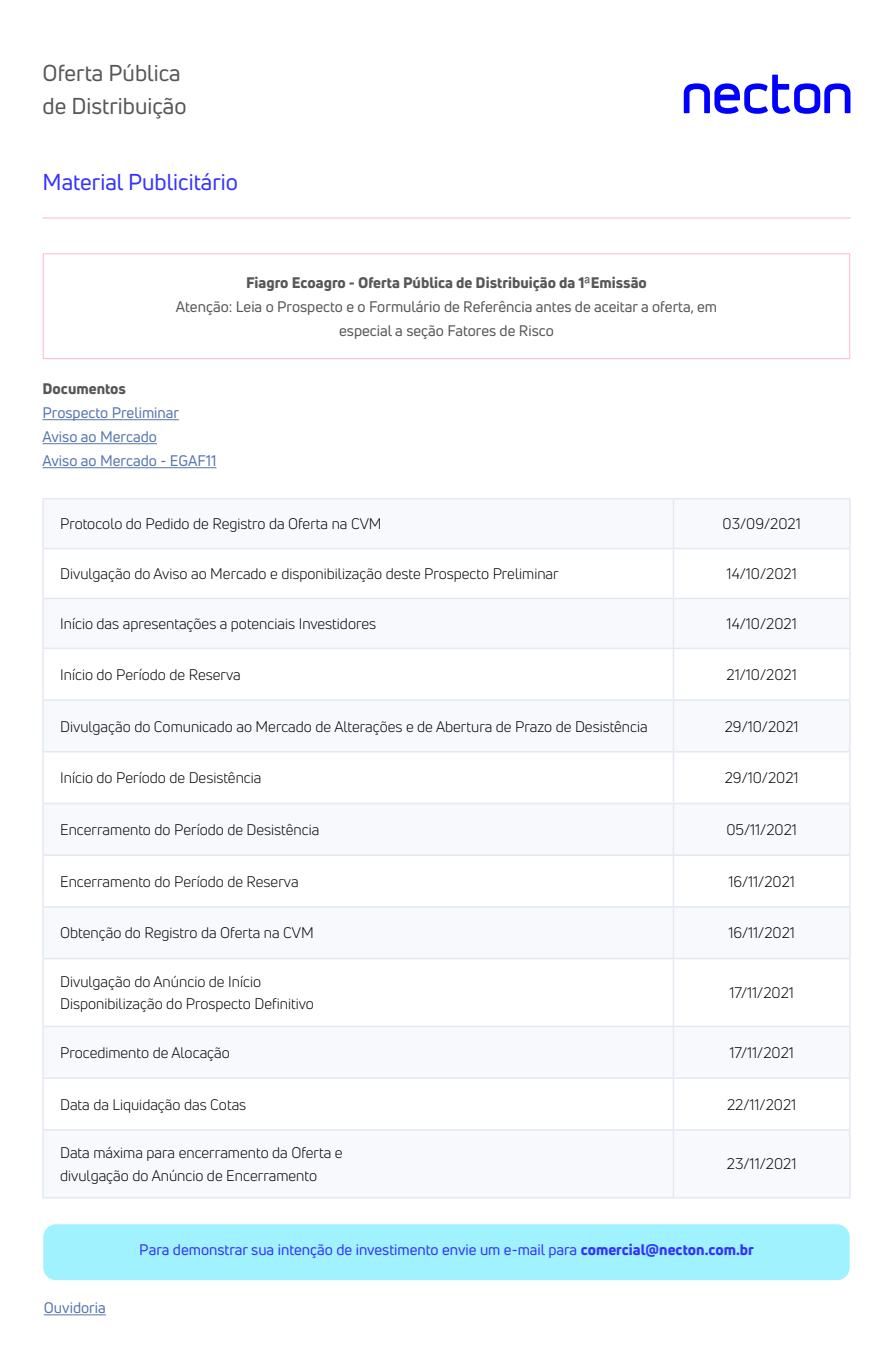
<style>
.page{position:relative;width:893px;height:1361px;background:#fff}
.page>*{position:absolute;margin:0;border:0;box-sizing:border-box;transform-origin:0 0}
.t1{font:22.5px/33px "Uni Neue";color:#575756}
.t2{font:22.5px "Uni Neue";color:#33f}
.t3{font:15px/22.5px "Uni Neue";color:#000}
.t4{font:15px/24px "Uni Neue";color:#575756;text-align:center}
.t5{font:15px "Uni Neue";color:#33f}
.t6{font:15px/24px "Uni Neue";color:#5576af}
.t7{font:800 15px "Uni Neue";color:#575756}
.s1{font-weight:800}
</style>
<div class="page">
<div style="left:43px;top:1224px;width:807px;height:56px;background:#a1f2ff;border-radius:13px"></div>
<svg style="left:684px;top:75px;width:166px;height:39px"></svg>
<hr style="left:44px;top:1314px;width:62px;height:1px;background:#5576af">
<hr style="left:43px;top:419px;width:136px;height:1px;background:#5576af">
<hr style="left:43px;top:443px;width:114px;height:1px;background:#5576af">
<hr style="left:43px;top:467px;width:173px;height:1px;background:#5576af">
<hr style="left:43px;top:218px;width:807px;height:1px;background:#ffb5db">
<div style="left:43px;top:253px;width:807px;height:106px;border:1px solid #ffb5db"></div>
<svg style="left:44px;top:499px;width:805px;height:698px"></svg>
<hr style="left:42px;top:498px;width:631px;height:1px;background:#e3e8f2">
<hr style="left:42px;top:499px;width:2px;height:49px;background:#e3e8f2">
<hr style="left:673px;top:498px;width:178px;height:1px;background:#e3e8f2">
<hr style="left:673px;top:499px;width:1px;height:49px;background:#e3e8f2">
<hr style="left:849px;top:499px;width:2px;height:49px;background:#e3e8f2">
<hr style="left:42px;top:548px;width:631px;height:1px;background:#e3e8f2">
<hr style="left:42px;top:549px;width:2px;height:49px;background:#e3e8f2">
<hr style="left:673px;top:548px;width:178px;height:1px;background:#e3e8f2">
<hr style="left:673px;top:549px;width:1px;height:49px;background:#e3e8f2">
<hr style="left:849px;top:549px;width:2px;height:49px;background:#e3e8f2">
<hr style="left:42px;top:598px;width:631px;height:1px;background:#e3e8f2">
<hr style="left:42px;top:599px;width:2px;height:48px;background:#e3e8f2">
<hr style="left:673px;top:598px;width:178px;height:1px;background:#e3e8f2">
<hr style="left:673px;top:599px;width:1px;height:48px;background:#e3e8f2">
<hr style="left:849px;top:599px;width:2px;height:48px;background:#e3e8f2">
<hr style="left:42px;top:647px;width:631px;height:2px;background:#e3e8f2">
<hr style="left:42px;top:649px;width:2px;height:50px;background:#e3e8f2">
<hr style="left:673px;top:647px;width:178px;height:2px;background:#e3e8f2">
<hr style="left:673px;top:649px;width:1px;height:50px;background:#e3e8f2">
<hr style="left:849px;top:649px;width:2px;height:50px;background:#e3e8f2">
<hr style="left:42px;top:752px;width:2px;height:51px;background:#e3e8f2">
<hr style="left:673px;top:752px;width:1px;height:51px;background:#e3e8f2">
<hr style="left:849px;top:752px;width:2px;height:51px;background:#e3e8f2">
<hr style="left:42px;top:699px;width:631px;height:2px;background:#e3e8f2">
<hr style="left:42px;top:701px;width:2px;height:50px;background:#e3e8f2">
<hr style="left:42px;top:751px;width:631px;height:1px;background:#e3e8f2">
<hr style="left:673px;top:699px;width:178px;height:2px;background:#e3e8f2">
<hr style="left:673px;top:701px;width:1px;height:50px;background:#e3e8f2">
<hr style="left:849px;top:701px;width:2px;height:50px;background:#e3e8f2">
<hr style="left:673px;top:751px;width:178px;height:1px;background:#e3e8f2">
<hr style="left:42px;top:803px;width:631px;height:1px;background:#e3e8f2">
<hr style="left:42px;top:804px;width:2px;height:50px;background:#e3e8f2">
<hr style="left:673px;top:803px;width:178px;height:1px;background:#e3e8f2">
<hr style="left:673px;top:804px;width:1px;height:50px;background:#e3e8f2">
<hr style="left:849px;top:804px;width:2px;height:50px;background:#e3e8f2">
<hr style="left:42px;top:907px;width:2px;height:51px;background:#e3e8f2">
<hr style="left:673px;top:907px;width:1px;height:51px;background:#e3e8f2">
<hr style="left:849px;top:907px;width:2px;height:51px;background:#e3e8f2">
<hr style="left:42px;top:1027px;width:2px;height:50px;background:#e3e8f2">
<hr style="left:673px;top:1027px;width:1px;height:50px;background:#e3e8f2">
<hr style="left:849px;top:1027px;width:2px;height:50px;background:#e3e8f2">
<hr style="left:42px;top:1130px;width:2px;height:67px;background:#e3e8f2">
<hr style="left:42px;top:1197px;width:631px;height:1px;background:#e3e8f2">
<hr style="left:673px;top:1130px;width:1px;height:67px;background:#e3e8f2">
<hr style="left:849px;top:1130px;width:2px;height:67px;background:#e3e8f2">
<hr style="left:673px;top:1197px;width:178px;height:1px;background:#e3e8f2">
<hr style="left:42px;top:854px;width:631px;height:2px;background:#e3e8f2">
<hr style="left:42px;top:856px;width:2px;height:50px;background:#e3e8f2">
<hr style="left:42px;top:906px;width:631px;height:1px;background:#e3e8f2">
<hr style="left:673px;top:854px;width:178px;height:2px;background:#e3e8f2">
<hr style="left:673px;top:856px;width:1px;height:50px;background:#e3e8f2">
<hr style="left:849px;top:856px;width:2px;height:50px;background:#e3e8f2">
<hr style="left:673px;top:906px;width:178px;height:1px;background:#e3e8f2">
<hr style="left:42px;top:958px;width:631px;height:1px;background:#e3e8f2">
<hr style="left:42px;top:959px;width:2px;height:66px;background:#e3e8f2">
<hr style="left:42px;top:1025px;width:631px;height:2px;background:#e3e8f2">
<hr style="left:673px;top:958px;width:178px;height:1px;background:#e3e8f2">
<hr style="left:673px;top:959px;width:1px;height:66px;background:#e3e8f2">
<hr style="left:849px;top:959px;width:2px;height:66px;background:#e3e8f2">
<hr style="left:673px;top:1025px;width:178px;height:2px;background:#e3e8f2">
<hr style="left:42px;top:1077px;width:631px;height:2px;background:#e3e8f2">
<hr style="left:42px;top:1079px;width:2px;height:50px;background:#e3e8f2">
<hr style="left:42px;top:1129px;width:631px;height:1px;background:#e3e8f2">
<hr style="left:673px;top:1077px;width:178px;height:2px;background:#e3e8f2">
<hr style="left:673px;top:1079px;width:1px;height:50px;background:#e3e8f2">
<hr style="left:849px;top:1079px;width:2px;height:50px;background:#e3e8f2">
<hr style="left:673px;top:1129px;width:178px;height:1px;background:#e3e8f2">
<h1 class="t1" style="left:43px;top:56px;width:146px">Oferta Pública de Distribuição</h1>
<h1 class="t2" style="left:43px;top:168px;width:197px">Material Publicitário</h1>
<p class="t7" style="left:246px;top:272px;width:402px">Fiagro Ecoagro - Oferta Pública de Distribuição da 1ª Emissão</p>
<p class="t4" style="left:176px;top:294px;width:543px">Atenção: Leia o Prospecto e o Formulário de Referência antes de aceitar a oferta, em especial a seção Fatores de Risco</p>
<p class="t7" style="left:43px;top:378px;width:85px">Documentos</p>
<p class="t6" style="left:43px;top:400px;width:175px">Prospecto Preliminar<br>Aviso ao Mercado<br>Aviso ao Mercado - EGAF11</p>
<p class="t3" style="left:60px;top:512px;width:323px">Protocolo do Pedido de Registro da Oferta na CVM</p>
<p class="t3" style="left:723px;top:512px;width:80px">03/09/2021</p>
<p class="t3" style="left:60px;top:562px;width:500px">Divulgação do Aviso ao Mercado e disponibilização deste Prospecto Preliminar</p>
<p class="t3" style="left:727px;top:562px;width:72px">14/10/2021</p>
<p class="t3" style="left:60px;top:612px;width:317px">Início das apresentações a potenciais Investidores</p>
<p class="t3" style="left:727px;top:612px;width:72px">14/10/2021</p>
<p class="t3" style="left:60px;top:663px;width:182px">Início do Período de Reserva</p>
<p class="t3" style="left:727px;top:663px;width:72px">21/10/2021</p>
<p class="t3" style="left:60px;top:715px;width:589px">Divulgação do Comunicado ao Mercado de Alterações e de Abertura de Prazo de Desistência</p>
<p class="t3" style="left:725px;top:715px;width:75px">29/10/2021</p>
<p class="t3" style="left:60px;top:766px;width:203px">Início do Período de Desistência</p>
<p class="t3" style="left:725px;top:766px;width:75px">29/10/2021</p>
<p class="t3" style="left:60px;top:818px;width:261px">Encerramento do Período de Desistência</p>
<p class="t3" style="left:726px;top:818px;width:72px">05/11/2021</p>
<p class="t3" style="left:60px;top:870px;width:240px">Encerramento do Período de Reserva</p>
<p class="t3" style="left:728px;top:870px;width:68px">16/11/2021</p>
<p class="t3" style="left:60px;top:921px;width:255px">Obtenção do Registro da Oferta na CVM</p>
<p class="t3" style="left:728px;top:921px;width:68px">16/11/2021</p>
<p class="t3" style="left:60px;top:970px;width:255px">Divulgação do Anúncio de Início<br>Disponibilização do Prospecto Definitivo</p>
<p class="t3" style="left:729px;top:981px;width:66px">17/11/2021</p>
<p class="t3" style="left:60px;top:1041px;width:171px">Procedimento de Alocação</p>
<p class="t3" style="left:729px;top:1041px;width:66px">17/11/2021</p>
<p class="t3" style="left:60px;top:1093px;width:188px">Data da Liquidação das Cotas</p>
<p class="t3" style="left:727px;top:1093px;width:71px">22/11/2021</p>
<p class="t3" style="left:60px;top:1141px;width:284px">Data máxima para encerramento da Oferta e divulgação do Anúncio de Encerramento</p>
<p class="t3" style="left:727px;top:1152px;width:71px">23/11/2021</p>
<p class="t6" style="left:44px;top:1295px;width:64px">Ouvidoria</p>
<p class="t5" style="left:139px;top:1240px;width:616px">Para demonstrar sua intenção de investimento envie um e-mail para <span class="s1">comercial@necton.com.br</span></p>
</div>
